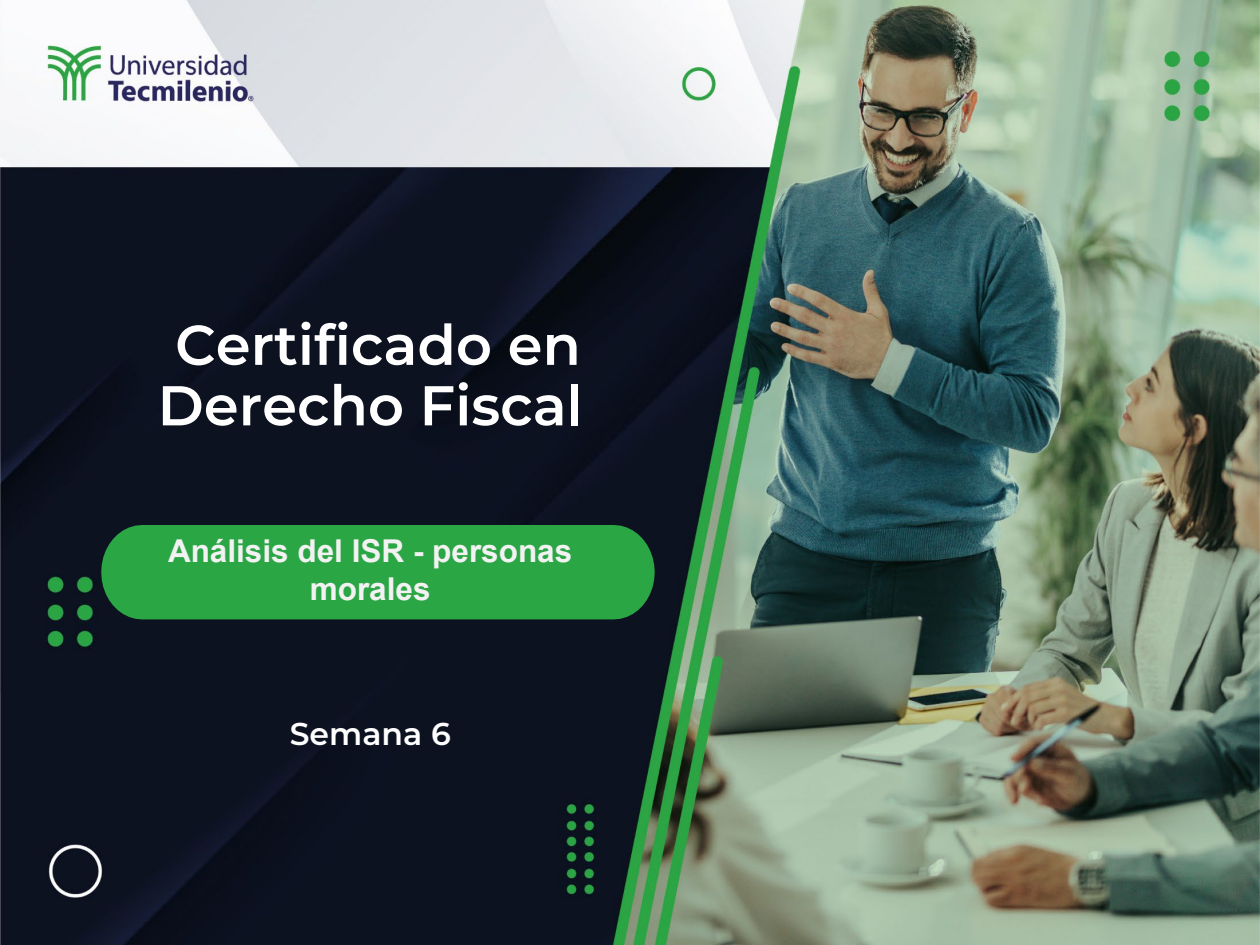
<style>
.page{position:relative;width:1260px;height:945px;background:#fff}
.page>*{position:absolute;margin:0;border:0;box-sizing:border-box;transform-origin:0 0}
.t1{font:600 56px/60.6px "Montserrat";color:#fff;text-align:center}
.t2{font:700 31.5px/37.8px "Arial";color:#f2f2f2;text-align:center}
.t3{font:600 31.5px "Montserrat";color:#fff}
</style>
<div class="page">
<img style="left:0;top:0;width:1260px;height:945px">
<div style="left:101px;top:525px;width:554px;height:94px;background:#2ba645"></div>
<h1 class="t1" style="left:158px;top:312px;width:427px">Certificado en<br>Derecho Fiscal</h1>
<p class="t2" style="left:168px;top:533px;width:406px">Análisis del ISR - personas morales</p>
<h1 class="t3" style="left:290px;top:712px;width:163px">Semana 6</h1>
</div>
